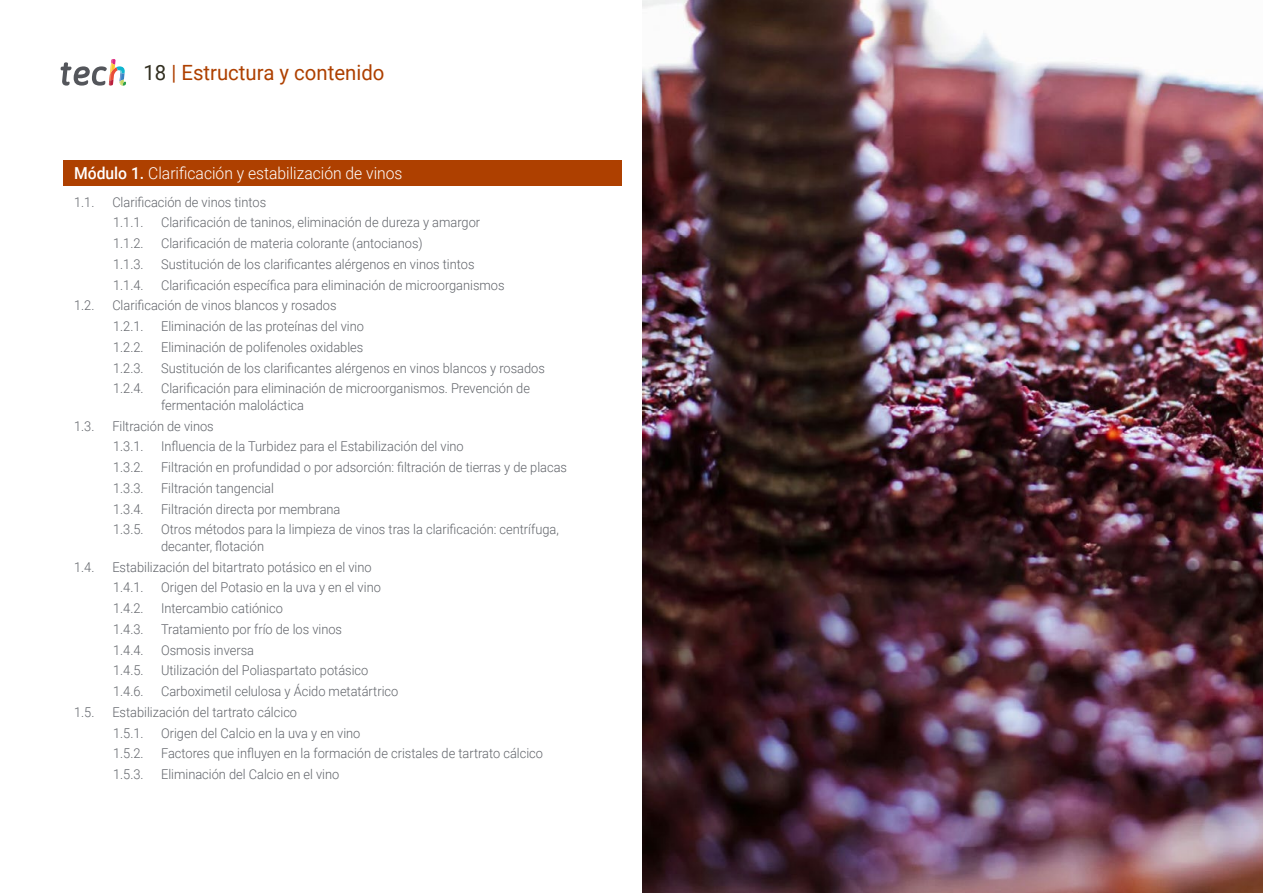
<style>
.page{position:relative;width:1263px;height:893px;background:#fff}
.page>*{position:absolute;margin:0;border:0;box-sizing:border-box;transform-origin:0 0}
.t1{font:21px "Roboto";color:#ae4000}
.t2{font:300 16.5px "Roboto";color:#fff;scale:.95 1}
.t3{font:300 13.5px/20.7px "Roboto";color:#61646a;scale:.95 1}
.s1{color:#312e20}
.s2{font-weight:500}
</style>
<div class="page">
<img style="left:642px;top:0;width:621px;height:893px">
<div style="left:63px;top:161px;width:558px;height:25px;background:#ae4000"></div>
<svg style="left:61px;top:59px;width:65px;height:27px"></svg>
<h1 class="t1" style="left:144px;top:57px;width:242px"><span class="s1">18</span> | Estructura y contenido</h1>
<p class="t2" style="left:74px;top:162px;width:347px"><span class="s2">Módulo 1.</span> Clarificación y estabilización de vinos</p>
<p class="t3" style="left:74px;top:191px;width:23px">1.1.</p>
<p class="t3" style="left:112px;top:191px;width:163px">Clarificación de vinos tintos<br>1.1.1.</p>
<p class="t3" style="left:161px;top:212px;width:337px">Clarificación de taninos, eliminación de dureza y amargor</p>
<p class="t3" style="left:113px;top:232px;width:34px">1.1.2.</p>
<p class="t3" style="left:161px;top:232px;width:277px">Clarificación de materia colorante (antocianos)</p>
<p class="t3" style="left:113px;top:253px;width:34px">1.1.3.</p>
<p class="t3" style="left:161px;top:253px;width:331px">Sustitución de los clarificantes alérgenos en vinos tintos</p>
<p class="t3" style="left:113px;top:274px;width:34px">1.1.4.</p>
<p class="t3" style="left:161px;top:274px;width:363px">Clarificación específica para eliminación de microorganismos</p>
<p class="t3" style="left:74px;top:295px;width:23px">1.2.</p>
<p class="t3" style="left:112px;top:295px;width:238px">Clarificación de vinos blancos y rosados<br>1.2.1.</p>
<p class="t3" style="left:161px;top:315px;width:215px">Eliminación de las proteínas del vino</p>
<p class="t3" style="left:113px;top:336px;width:34px">1.2.2.</p>
<p class="t3" style="left:161px;top:336px;width:214px">Eliminación de polifenoles oxidables</p>
<p class="t3" style="left:113px;top:357px;width:34px">1.2.3.</p>
<p class="t3" style="left:161px;top:357px;width:405px">Sustitución de los clarificantes alérgenos en vinos blancos y rosados</p>
<p class="t3" style="left:113px;top:378px;width:34px">1.2.4.</p>
<p class="t3" style="left:161px;top:380px;width:390px;line-height:16.5px">Clarificación para eliminación de microorganismos. Prevención de fermentación maloláctica</p>
<p class="t3" style="left:74px;top:415px;width:23px">1.3.</p>
<p class="t3" style="left:112px;top:415px;width:108px">Filtración de vinos<br>1.3.1.</p>
<p class="t3" style="left:161px;top:436px;width:320px">Influencia de la Turbidez para el Estabilización del vino</p>
<p class="t3" style="left:113px;top:456px;width:34px">1.3.2.</p>
<p class="t3" style="left:161px;top:456px;width:429px">Filtración en profundidad o por adsorción: filtración de tierras y de placas</p>
<p class="t3" style="left:113px;top:477px;width:34px">1.3.3.</p>
<p class="t3" style="left:161px;top:477px;width:120px">Filtración tangencial</p>
<p class="t3" style="left:113px;top:498px;width:34px">1.3.4.</p>
<p class="t3" style="left:161px;top:498px;width:190px">Filtración directa por membrana</p>
<p class="t3" style="left:113px;top:519px;width:34px">1.3.5.</p>
<p class="t3" style="left:161px;top:521px;width:420px;line-height:16.5px">Otros métodos para la limpieza de vinos tras la clarificación: centrífuga, decanter, flotación</p>
<p class="t3" style="left:74px;top:556px;width:23px">1.4.</p>
<p class="t3" style="left:112px;top:556px;width:274px">Estabilización del bitartrato potásico en el vino<br>1.4.1.</p>
<p class="t3" style="left:161px;top:577px;width:233px">Origen del Potasio en la uva y en el vino</p>
<p class="t3" style="left:113px;top:597px;width:34px">1.4.2.</p>
<p class="t3" style="left:161px;top:597px;width:130px">Intercambio catiónico</p>
<p class="t3" style="left:113px;top:618px;width:34px">1.4.3.</p>
<p class="t3" style="left:161px;top:618px;width:192px">Tratamiento por frío de los vinos</p>
<p class="t3" style="left:113px;top:639px;width:34px">1.4.4.</p>
<p class="t3" style="left:161px;top:639px;width:99px">Osmosis inversa</p>
<p class="t3" style="left:113px;top:660px;width:34px">1.4.5.</p>
<p class="t3" style="left:161px;top:660px;width:220px">Utilización del Poliaspartato potásico</p>
<p class="t3" style="left:113px;top:680px;width:34px">1.4.6.</p>
<p class="t3" style="left:161px;top:680px;width:251px">Carboximetil celulosa y Ácido metatártrico</p>
<p class="t3" style="left:74px;top:701px;width:23px">1.5.</p>
<p class="t3" style="left:112px;top:701px;width:196px">Estabilización del tartrato cálcico<br>1.5.1.</p>
<p class="t3" style="left:161px;top:722px;width:211px">Origen del Calcio en la uva y en vino</p>
<p class="t3" style="left:113px;top:743px;width:34px">1.5.2.</p>
<p class="t3" style="left:161px;top:743px;width:404px">Factores que influyen en la formación de cristales de tartrato cálcico</p>
<p class="t3" style="left:113px;top:763px;width:34px">1.5.3.</p>
<p class="t3" style="left:161px;top:763px;width:189px">Eliminación del Calcio en el vino</p>
</div>
